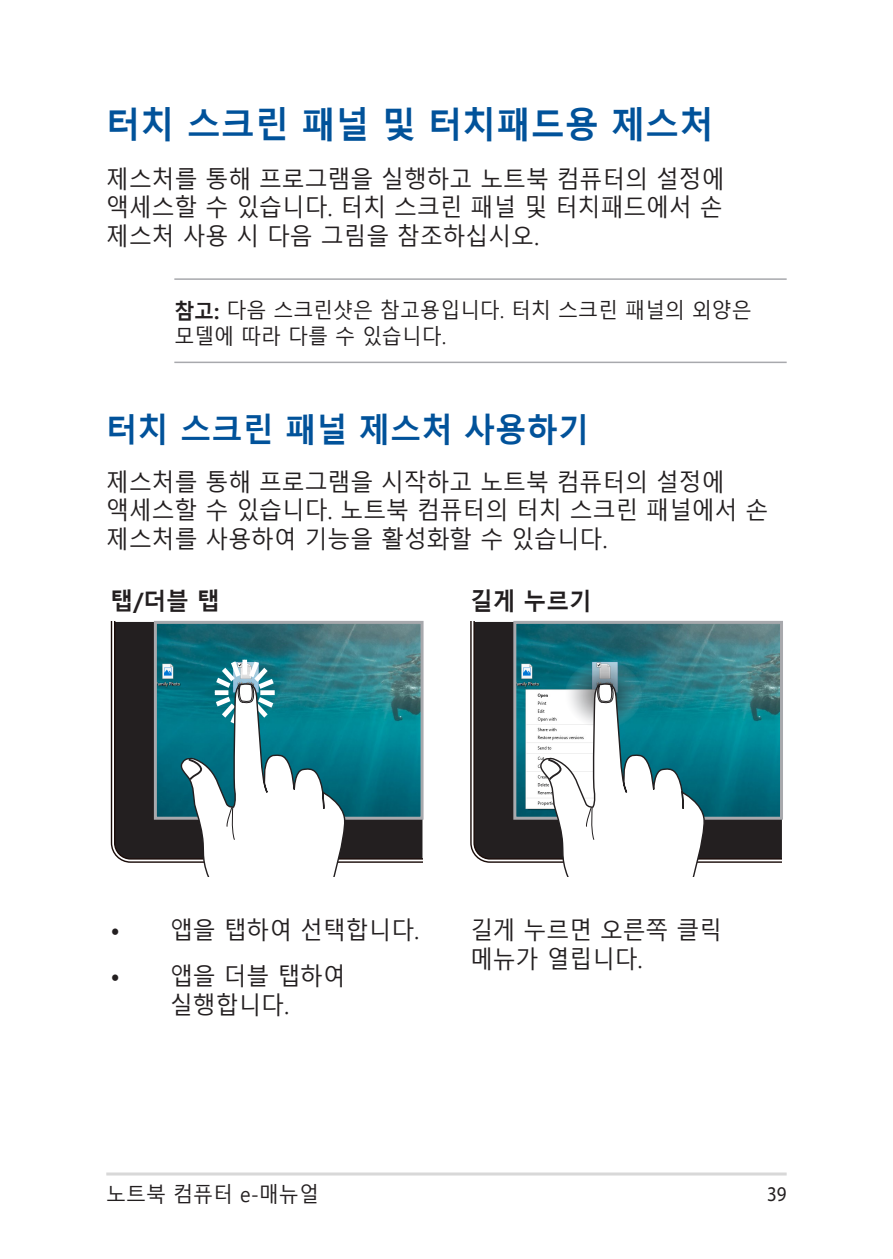
<style>
.page{position:relative;width:893px;height:1259px;background:#fff}
.page>*{position:absolute;margin:0;border:0;box-sizing:border-box;transform-origin:0 0}
.t1{font:700 36px "Malgun Gothic";color:#01529a;scale:.95 1}
.t2{font:700 33px "Malgun Gothic";color:#01529a;scale:.95 1}
.t3{font:24px/28.8px "Malgun Gothic";color:#231f20;scale:.95 1}
.t4{font:700 24px "Malgun Gothic";color:#231f20;scale:.95 1}
.t5{font:21px/25.2px "Malgun Gothic";color:#231f20;scale:.95 1}
.t6{font:21px "Myriad Pro";color:#231f20;scale:.9 1}
.s1{font-weight:700}
</style>
<div class="page">
<hr style="left:106px;top:1172px;width:681px;height:3px;background:#d8d8d8">
<hr style="left:174px;top:278px;width:613px;height:2px;background:#a8a9ad">
<hr style="left:174px;top:361px;width:613px;height:2px;background:#a8a9ad">
<svg style="left:111px;top:622px;width:311px;height:241px;background:#2e2a2b"></svg>
<img style="left:158px;top:625px;width:262px;height:190px">
<div style="left:154px;top:621px;width:270px;height:198px;border:3px solid #a8a9ad"></div>
<svg style="left:161px;top:656px;width:185px;height:220px"></svg>
<svg style="left:470px;top:622px;width:312px;height:241px;background:#2f2b2b"></svg>
<img style="left:517px;top:625px;width:262px;height:190px">
<div style="left:513px;top:621px;width:270px;height:198px;border:3px solid #a8a9ad"></div>
<svg style="left:565px;top:660px;width:77px;height:68px"></svg>
<svg style="left:521px;top:679px;width:184px;height:197px"></svg>
<h1 class="t1" style="left:106px;top:104px;width:641px">터치 스크린 패널 및 터치패드용 제스처</h1>
<p class="t3" style="left:106px;top:165px;width:652px;text-align:justify">제스처를 통해 프로그램을 실행하고 노트북 컴퓨터의 설정에 액세스할 수 있습니다. 터치 스크린 패널 및 터치패드에서 손 제스처 사용 시 다음 그림을 참조하십시오.</p>
<p class="t5" style="left:174px;top:299px;width:609px"><span class="s1">참고:</span> 다음 스크린샷은 참고용입니다. 터치 스크린 패널의 외양은 모델에 따라 다를 수 있습니다.</p>
<h2 class="t2" style="left:106px;top:411px;width:510px">터치 스크린 패널 제스처 사용하기</h2>
<p class="t3" style="left:106px;top:468px;width:698px">제스처를 통해 프로그램을 시작하고 노트북 컴퓨터의 설정에 액세스할 수 있습니다. 노트북 컴퓨터의 터치 스크린 패널에서 손 제스처를 사용하여 기능을 활성화할 수 있습니다.</p>
<p class="t4" style="left:111px;top:587px;width:116px">탭/더블 탭</p>
<p class="t4" style="left:470px;top:587px;width:130px">길게 누르기</p>
<p class="t3" style="left:111px;top:916px;width:326px">• 앱을 탭하여 선택합니다.</p>
<p class="t3" style="left:111px;top:962px;width:249px;text-align:center">• 앱을 더블 탭하여 실행합니다.</p>
<p class="t3" style="left:470px;top:916px;width:267px">길게 누르면 오른쪽 클릭 메뉴가 열립니다.</p>
<p class="t5" style="left:106px;top:1181px;width:225px">노트북 컴퓨터 e-매뉴얼</p>
<p class="t6" style="left:767px;top:1180px;width:23px">39</p>
</div>
